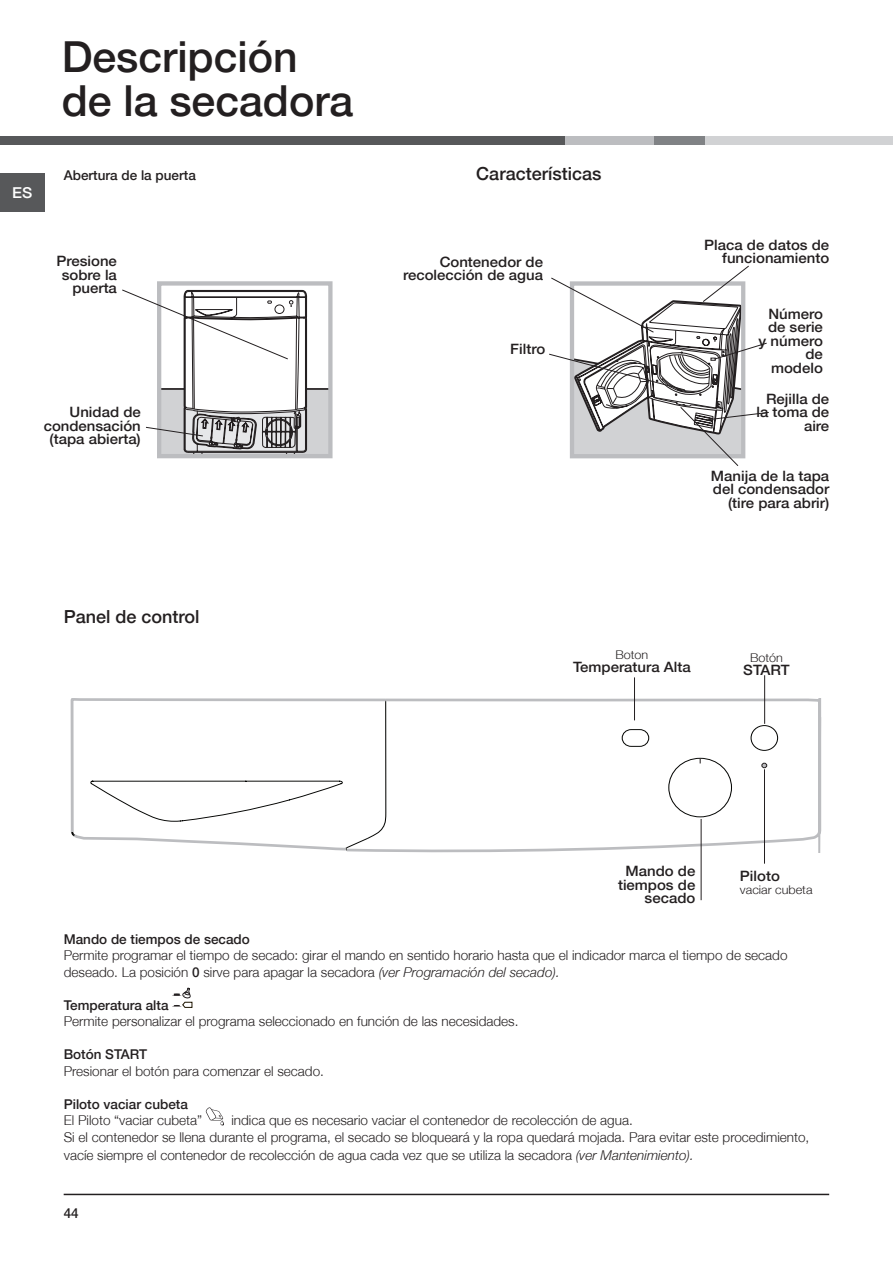
<style>
.page{position:relative;width:893px;height:1263px;background:#fff}
.page>*{position:absolute;margin:0;border:0;box-sizing:border-box;transform-origin:0 0}
.Titolo{font:500 42.75px/43.5px "Helvetica Neue";color:#231f20}
.titoletto{font:500 18px "Helvetica Neue";color:#231f20}
.t1{font:500 15px "Helvetica Neue";color:#fff;scale:1.05 1}
.testo_rubrica{font:500 14.25px/13.5px "Helvetica Neue";color:#231f20;text-align:right;scale:1.05 1}
.t2{font:300 13.5px/16.5px "Helvetica Neue";color:#231f20}
.titoletto-2{font:500 13.5px "Helvetica Neue";color:#231f20}
.testo_rubrica-2{font:300 12px "Helvetica Neue";color:#231f20;scale:1.05 1}
.s1{font-weight:500}
.s2{font-style:italic}
</style>
<div class="page">
<hr style="left:64px;top:1194px;width:765px;height:1px;background:#231f20">
<div style="left:0;top:136px;width:893px;height:9px;background:#57585a"></div>
<div style="left:566px;top:136px;width:89px;height:9px;background:#bcbdc0"></div>
<div style="left:655px;top:136px;width:51px;height:9px;background:#808285"></div>
<div style="left:706px;top:136px;width:187px;height:9px;background:#d1d2d4"></div>
<div style="left:0;top:173px;width:45px;height:39px;background:#57585a"></div>
<svg style="left:578px;top:698px;width:243px;height:154px"></svg>
<div style="left:751px;top:725px;width:27px;height:26px;border:1px solid #040503;border-radius:50%"></div>
<svg style="left:71px;top:698px;width:507px;height:154px"></svg>
<svg style="left:621px;top:729px;width:111px;height:89px"></svg>
<svg style="left:122px;top:282px;width:211px;height:176px"></svg>
<hr style="left:764px;top:675px;width:1px;height:49px;background:#231f20">
<hr style="left:634px;top:677px;width:1px;height:43px;background:#231f20">
<svg style="left:549px;top:265px;width:220px;height:201px"></svg>
<hr style="left:764px;top:769px;width:1px;height:95px;background:#231f20">
<hr style="left:701px;top:819px;width:1px;height:81px;background:#231f20">
<svg style="left:172px;top:988px;width:20px;height:19px"></svg>
<svg style="left:206px;top:1107px;width:18px;height:18px"></svg>
<p class="t1" style="left:12px;top:184px;width:21px">ES</p>
<p class="Titolo" style="left:62px;top:35px;width:293px">Descripción de la secadora</p>
<p class="titoletto-2" style="left:64px;top:167px;width:134px">Abertura de la puerta</p>
<p class="testo_rubrica" style="left:57px;top:254px;width:59px">Presione sobre la puerta</p>
<p class="testo_rubrica" style="left:44px;top:405px;width:94px">Unidad de condensación (tapa abierta)</p>
<p class="titoletto" style="left:64px;top:606px;width:137px">Panel de control</p>
<p class="titoletto" style="left:476px;top:163px;width:127px">Características</p>
<p class="testo_rubrica" style="left:403px;top:255px;width:135px">Contenedor de recolección de agua</p>
<p class="testo_rubrica" style="left:510px;top:342px;width:35px">Filtro</p>
<p class="testo_rubrica" style="left:704px;top:238px;width:121px">Placa de datos de funcionamiento</p>
<p class="testo_rubrica" style="left:759px;top:307px;width:63px">Número de serie y número de modelo</p>
<p class="testo_rubrica" style="left:756px;top:392px;width:71px">Rejilla de la toma de aire</p>
<p class="testo_rubrica" style="left:711px;top:469px;width:114px">Manija de la tapa del condensador (tire para abrir)</p>
<p class="testo_rubrica-2" style="left:615px;top:647px;width:33px">Boton</p>
<p class="testo_rubrica" style="left:573px;top:660px;width:114px">Temperatura Alta</p>
<p class="testo_rubrica-2" style="left:750px;top:650px;width:33px">Botón</p>
<p class="testo_rubrica" style="left:743px;top:663px;width:46px">START</p>
<p class="testo_rubrica" style="left:618px;top:864px;width:75px">Mando de tiempos de secado</p>
<p class="testo_rubrica" style="left:740px;top:869px;width:40px">Piloto</p>
<p class="testo_rubrica-2" style="left:740px;top:882px;width:71px">vaciar cubeta</p>
<p class="titoletto-2" style="left:64px;top:931px;width:188px">Mando de tiempos de secado</p>
<p class="t2" style="left:64px;top:947px;width:725px">Permite programar el tiempo de secado: girar el mando en sentido horario hasta que el indicador marca el tiempo de secado deseado. La posición <span class="s1">0</span> sirve para apagar la secadora <span class="s2">(ver Programación del secado).</span></p>
<p class="titoletto-2" style="left:64px;top:997px;width:106px">Temperatura alta</p>
<p class="t2" style="left:64px;top:1013px;width:456px">Permite personalizar el programa seleccionado en función de las necesidades.</p>
<p class="titoletto-2" style="left:64px;top:1046px;width:85px">Botón START</p>
<p class="t2" style="left:64px;top:1062px;width:262px">Presionar el botón para comenzar el secado.</p>
<p class="titoletto-2" style="left:64px;top:1096px;width:126px">Piloto vaciar cubeta</p>
<p class="t2" style="left:64px;top:1112px;width:140px">El Piloto “vaciar cubeta”</p>
<p class="t2" style="left:231px;top:1112px;width:403px">indica que es necesario vaciar el contenedor de recolección de agua.</p>
<p class="t2" style="left:64px;top:1128px;width:747px;line-height:18px">Si el contenedor se llena durante el programa, el secado se bloqueará y la ropa quedará mojada. Para evitar este procedimiento, vacíe siempre el contenedor de recolección de agua cada vez que se utiliza la secadora <span class="s2">(ver Mantenimiento).</span></p>
<p class="titoletto-2" style="left:64px;top:1205px;width:17px">44</p>
</div>
